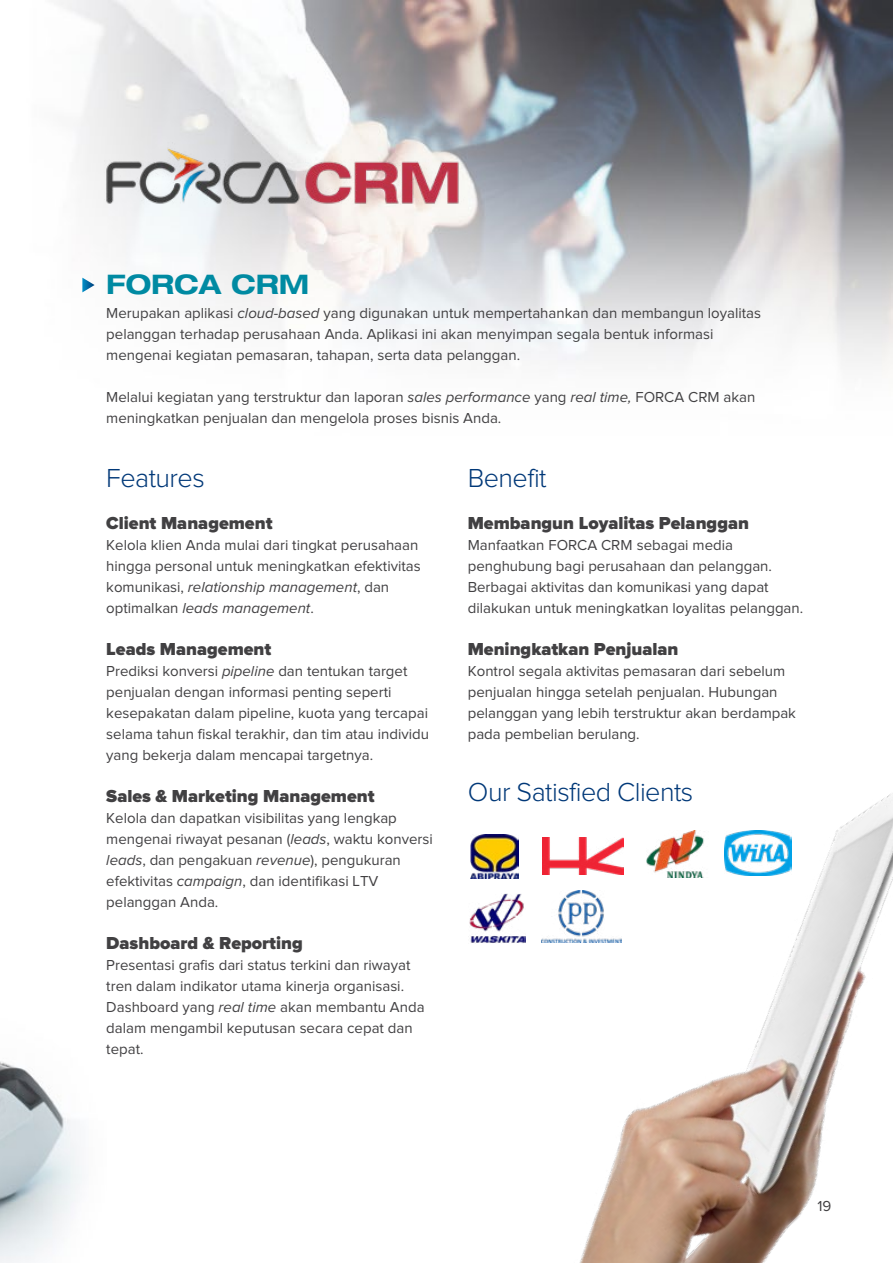
<style>
.page{position:relative;width:893px;height:1263px;background:#fff}
.page>*{position:absolute;margin:0;border:0;box-sizing:border-box;transform-origin:0 0}
.t1{font:300 27px "Proxima Nova";letter-spacing:-.02em;color:#003878}
.t2{font:700 expanded 27px "Helvetica Neue LT Std";color:#008aa2}
.t3{font:900 18px "Proxima Nova";color:#414042}
.t4{font:15px/21px "Proxima Nova";color:#414042}
.s1{font-style:italic}
</style>
<div class="page">
<img style="left:0;top:0;width:893px;height:1263px">
<svg style="left:82px;top:278px;width:13px;height:14px"></svg>
<img style="left:69px;top:124px;width:427px;height:118px">
<img style="left:471px;top:834px;width:48px;height:44px">
<img style="left:542px;top:837px;width:81px;height:38px">
<img style="left:646px;top:831px;width:63px;height:47px">
<img style="left:469px;top:893px;width:57px;height:50px">
<img style="left:724px;top:831px;width:67px;height:45px">
<img style="left:541px;top:890px;width:80px;height:52px">
<h1 class="t2" style="left:106px;top:267px;width:204px">FORCA CRM</h1>
<p class="t4" style="left:106px;top:303px;width:656px">Merupakan aplikasi <span class="s1">cloud-based</span> yang digunakan untuk mempertahankan dan membangun loyalitas pelanggan terhadap perusahaan Anda. Aplikasi ini akan menyimpan segala bentuk informasi mengenai kegiatan pemasaran, tahapan, serta data pelanggan.</p>
<p class="t4" style="left:106px;top:387px;width:650px">Melalui kegiatan yang terstruktur dan laporan <span class="s1">sales performance</span> yang <span class="s1">real time,</span> FORCA CRM akan meningkatkan penjualan dan mengelola proses bisnis Anda.</p>
<h1 class="t1" style="left:106px;top:465px;width:100px">Features</h1>
<p class="t3" style="left:106px;top:514px;width:168px">Client Management</p>
<p class="t4" style="left:106px;top:535px;width:316px">Kelola klien Anda mulai dari tingkat perusahaan hingga personal untuk meningkatkan efektivitas komunikasi, <span class="s1">relationship management</span>, dan optimalkan <span class="s1">leads management</span>.</p>
<p class="t3" style="left:106px;top:640px;width:167px">Leads Management</p>
<p class="t4" style="left:106px;top:661px;width:324px">Prediksi konversi <span class="s1">pipeline</span> dan tentukan target penjualan dengan informasi penting seperti kesepakatan dalam pipeline, kuota yang tercapai selama tahun fiskal terakhir, dan tim atau individu yang bekerja dalam mencapai targetnya.</p>
<p class="t3" style="left:106px;top:787px;width:270px">Sales &amp; Marketing Management</p>
<p class="t4" style="left:106px;top:808px;width:328px">Kelola dan dapatkan visibilitas yang lengkap mengenai riwayat pesanan (<span class="s1">leads</span>, waktu konversi <span class="s1">leads</span>, dan pengakuan <span class="s1">revenue</span>), pengukuran efektivitas <span class="s1">campaign</span>, dan identifikasi LTV pelanggan Anda.</p>
<p class="t3" style="left:106px;top:934px;width:198px">Dashboard &amp; Reporting</p>
<p class="t4" style="left:106px;top:955px;width:320px">Presentasi grafis dari status terkini dan riwayat tren dalam indikator utama kinerja organisasi.<br>Dashboard yang <span class="s1">real time</span> akan membantu Anda dalam mengambil keputusan secara cepat dan tepat.</p>
<h1 class="t1" style="left:468px;top:465px;width:80px">Benefit</h1>
<p class="t3" style="left:468px;top:514px;width:283px">Membangun Loyalitas Pelanggan</p>
<p class="t4" style="left:468px;top:535px;width:337px">Manfaatkan FORCA CRM sebagai media penghubung bagi perusahaan dan pelanggan.<br>Berbagai aktivitas dan komunikasi yang dapat dilakukan untuk meningkatkan loyalitas pelanggan.</p>
<p class="t3" style="left:468px;top:640px;width:212px">Meningkatkan Penjualan</p>
<p class="t4" style="left:468px;top:661px;width:330px">Kontrol segala aktivitas pemasaran dari sebelum penjualan hingga setelah penjualan. Hubungan pelanggan yang lebih terstruktur akan berdampak pada pembelian berulang.</p>
<h1 class="t1" style="left:468px;top:780px;width:227px">Our Satisfied Clients</h1>
<p class="t4" style="left:817px;top:1196px;width:15px">19</p>
</div>
